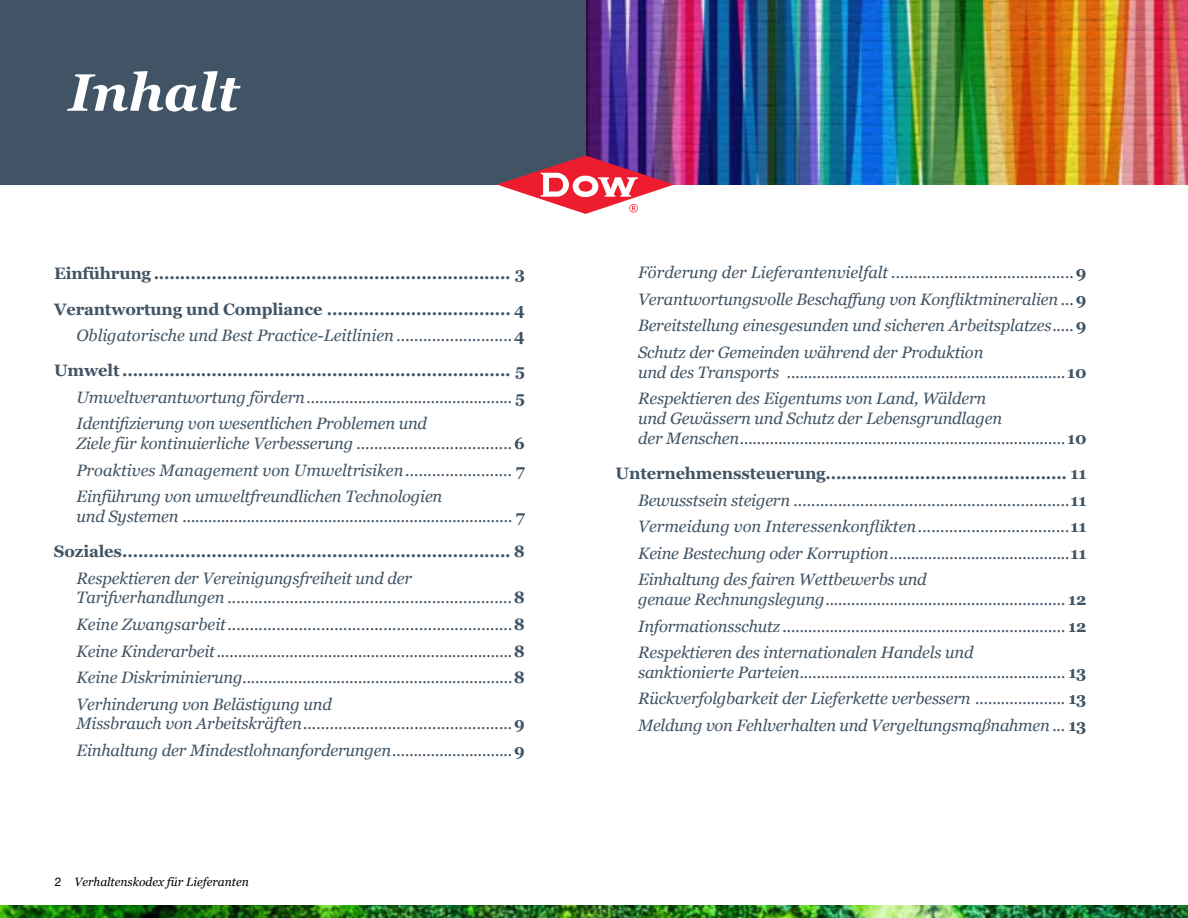
<style>
.page{position:relative;width:1188px;height:918px;background:#fff}
.page>*{position:absolute;margin:0;border:0;box-sizing:border-box;transform-origin:0 0}
.t1{font:italic 700 52.5px "Georgia";color:#fff}
.t2{font:italic 16.5px/26.5px "Georgia";letter-spacing:-.01em;color:#415465;text-align:justify}
.t3{font:700 16.5px/35.1px "Georgia";letter-spacing:-.01em;color:#415465}
.t4{font:italic 12px "Georgia";color:#000}
.s1{font-weight:400;font-style:italic}
.s2{font-weight:700;font-style:normal}
.s3{font-family:"Helvetica Neue LT Std";font-style:normal}
</style>
<div class="page">
<img style="left:0;top:905px;width:1188px;height:13px">
<img style="left:586px;top:0;width:602px;height:184px">
<div style="left:0;top:0;width:586px;height:184px;background:#415465"></div>
<svg style="left:497px;top:156px;width:177px;height:58px"></svg>
<h1 class="t1" style="left:69px;top:59px;width:172px">Inhalt</h1>
<p class="t3" style="left:54px;top:256px;width:473px">Einführung .................................................................... 3<br>Verantwortung und Compliance ................................... 4</p>
<p class="t3" style="left:54px;top:318px;width:472px;text-align:right"><span class="s1">Obligatorische und Best Practice-Leitlinien ..........................</span>4<br>Umwelt .......................................................................... 5</p>
<p class="t2" style="left:76px;top:384px;width:450px">Umweltverantwortung fördern................................................ <span class="s2">5<br></span>Identifizierung von wesentlichen Problemen und</p>
<p class="t2" style="left:76px;top:430px;width:450px">Ziele für kontinuierliche Verbesserung ...................................<span class="s2">6<br></span>Proaktives Management von Umweltrisiken........................ <span class="s2">7<br></span>Einführung von umweltfreundlichen Technologien</p>
<p class="t2" style="left:54px;top:499px;width:472px;line-height:35.1px;text-align:right">und Systemen ............................................................................. <span class="s2">7<br>Soziales.......................................................................... 8</span></p>
<p class="t2" style="left:76px;top:568px;width:450px;line-height:19.8px">Respektieren der Vereinigungsfreiheit und der<br>Tarifverhandlungen ................................................................<span class="s2">8</span></p>
<p class="t2" style="left:76px;top:611px;width:450px">Keine Zwangsarbeit................................................................<span class="s2">8<br></span>Keine Kinderarbeit.....................................................................<span class="s2">8<br></span>Keine Diskriminierung...............................................................<span class="s2">8<br></span>Verhinderung von Belästigung und</p>
<p class="t2" style="left:76px;top:711px;width:450px">Missbrauch von Arbeitskräften...............................................<span class="s2">9<br></span>Einhaltung der Mindestlohnanforderungen............................<span class="s2">9</span></p>
<p class="t4" style="left:55px;top:874px;width:196px"><span class="s3">2</span> Verhaltenskodex für Lieferanten</p>
<p class="t2" style="left:638px;top:259px;width:450px">Förderung der Lieferantenvielfalt .........................................<span class="s2">9<br></span>Verantwortungsvolle Beschaffung von Konfliktmineralien ...<span class="s2">9<br></span>Bereitstellung einesgesunden und sicheren Arbeitsplatzes.....<span class="s2">9<br></span>Schutz der Gemeinden während der Produktion</p>
<p class="t2" style="left:638px;top:359px;width:450px">und des Transports .................................................................<span class="s2">10<br></span>Respektieren des Eigentums von Land, Wäldern</p>
<p class="t2" style="left:638px;top:409px;width:450px;line-height:19.8px">und Gewässern und Schutz der Lebensgrundlagen<br>der Menschen............................................................................<span class="s2">10</span></p>
<p class="t2" style="left:638px;top:460px;width:450px;text-indent:-23px"><span class="s2">Unternehmenssteuerung.............................................. 11<br></span>Bewusstsein steigern ..............................................................<span class="s2">11<br></span>Vermeidung von Interessenkonflikten..................................<span class="s2">11<br></span>Keine Bestechung oder Korruption..........................................<span class="s2">11<br></span>Einhaltung des fairen Wettbewerbs und</p>
<p class="t2" style="left:638px;top:586px;width:450px">genaue Rechnungslegung........................................................ <span class="s2">12<br></span>Informationsschutz .................................................................. <span class="s2">12<br></span>Respektieren des internationalen Handels und</p>
<p class="t2" style="left:638px;top:659px;width:450px">sanktionierte Parteien.............................................................. <span class="s2">13<br></span>Rückverfolgbarkeit der Lieferkette verbessern ..................... <span class="s2">13<br></span>Meldung von Fehlverhalten und Vergeltungsmaßnahmen ... <span class="s2">13</span></p>
</div>
